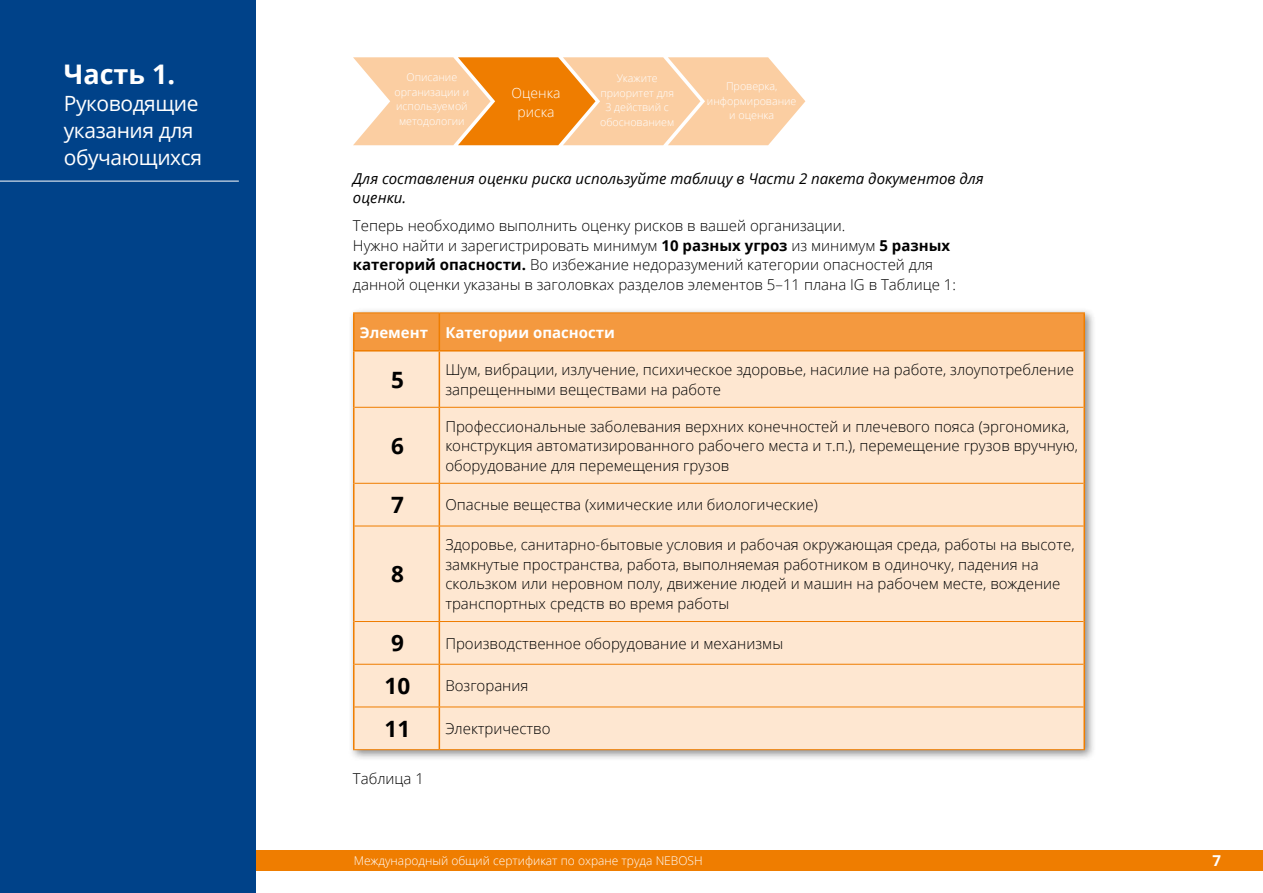
<style>
.page{position:relative;width:1263px;height:893px;background:#fff}
.page>*{position:absolute;margin:0;border:0;box-sizing:border-box;transform-origin:0 0}
.t1{font:700 27px "Open Sans";color:#fff}
.t2{font:700 22.5px "Open Sans";color:#000}
.t3{font:21px/27px "Open Sans";letter-spacing:-.02em;color:#fff}
.t4{font:300 15px/19.5px "Open Sans";color:#000}
.t5{font:italic 15px/19.5px "Open Sans";color:#000}
.t6{font:700 15px "Open Sans";color:#fff}
.t7{font:300 13.95px/18.9px "Open Sans";color:#fff;text-align:center}
.t8{font:300 12px "Open Sans";color:#fff}
.t9{font:300 10.65px/14.5px "Open Sans";color:#fff;text-align:center}
.s1{font-weight:700}
</style>
<div class="page">
<div style="left:256px;top:850px;width:1007px;height:21px;background:#ef7d00"></div>
<div style="left:0;top:0;width:256px;height:893px;background:#004289"></div>
<div style="left:348px;top:307px;width:748px;height:454px;background:#000;opacity:.45"></div>
<div style="left:354px;top:313px;width:729px;height:37px;background:#f4993f"></div>
<div style="left:354px;top:352px;width:729px;height:397px;background:#fee7d1"></div>
<hr style="left:353px;top:312px;width:86px;height:1px;background:#ef7d00">
<hr style="left:439px;top:312px;width:646px;height:1px;background:#ef7d00">
<hr style="left:354px;top:407px;width:85px;height:1px;background:#ef7d00">
<hr style="left:439px;top:407px;width:644px;height:1px;background:#ef7d00">
<hr style="left:354px;top:483px;width:85px;height:1px;background:#ef7d00">
<hr style="left:439px;top:483px;width:644px;height:1px;background:#ef7d00">
<hr style="left:354px;top:526px;width:85px;height:1px;background:#ef7d00">
<hr style="left:439px;top:526px;width:644px;height:1px;background:#ef7d00">
<hr style="left:354px;top:621px;width:85px;height:1px;background:#ef7d00">
<hr style="left:439px;top:621px;width:644px;height:1px;background:#ef7d00">
<hr style="left:354px;top:664px;width:85px;height:1px;background:#ef7d00">
<hr style="left:439px;top:664px;width:644px;height:1px;background:#ef7d00">
<hr style="left:354px;top:707px;width:85px;height:1px;background:#ef7d00">
<hr style="left:439px;top:707px;width:644px;height:1px;background:#ef7d00">
<hr style="left:353px;top:749px;width:86px;height:1px;background:#ef7d00">
<hr style="left:439px;top:749px;width:646px;height:1px;background:#ef7d00">
<hr style="left:353px;top:313px;width:1px;height:37px;background:#ef7d00">
<hr style="left:439px;top:313px;width:1px;height:37px;background:#ef7d00">
<hr style="left:1083px;top:313px;width:2px;height:37px;background:#ef7d00">
<hr style="left:353px;top:350px;width:86px;height:2px;background:#ef7d00">
<hr style="left:353px;top:352px;width:1px;height:55px;background:#ef7d00">
<hr style="left:439px;top:350px;width:646px;height:2px;background:#ef7d00">
<hr style="left:439px;top:352px;width:1px;height:55px;background:#ef7d00">
<hr style="left:1083px;top:352px;width:2px;height:55px;background:#ef7d00">
<hr style="left:353px;top:407px;width:1px;height:76px;background:#ef7d00">
<hr style="left:439px;top:408px;width:1px;height:75px;background:#ef7d00">
<hr style="left:1083px;top:407px;width:2px;height:76px;background:#ef7d00">
<hr style="left:353px;top:483px;width:1px;height:43px;background:#ef7d00">
<hr style="left:439px;top:484px;width:1px;height:42px;background:#ef7d00">
<hr style="left:1083px;top:483px;width:2px;height:43px;background:#ef7d00">
<hr style="left:353px;top:526px;width:1px;height:95px;background:#ef7d00">
<hr style="left:439px;top:526px;width:1px;height:95px;background:#ef7d00">
<hr style="left:1083px;top:526px;width:2px;height:95px;background:#ef7d00">
<hr style="left:353px;top:621px;width:1px;height:43px;background:#ef7d00">
<hr style="left:439px;top:622px;width:1px;height:42px;background:#ef7d00">
<hr style="left:1083px;top:621px;width:2px;height:43px;background:#ef7d00">
<hr style="left:353px;top:664px;width:1px;height:43px;background:#ef7d00">
<hr style="left:439px;top:665px;width:1px;height:42px;background:#ef7d00">
<hr style="left:1083px;top:664px;width:2px;height:43px;background:#ef7d00">
<hr style="left:353px;top:707px;width:1px;height:42px;background:#ef7d00">
<hr style="left:439px;top:707px;width:1px;height:42px;background:#ef7d00">
<hr style="left:1083px;top:707px;width:2px;height:42px;background:#ef7d00">
<svg style="left:353px;top:57px;width:452px;height:88px;background:#f8c188"></svg>
<hr style="left:0;top:181px;width:239px;height:1px;background:#fff">
<h1 class="t1" style="left:64px;top:55px;width:113px">Часть 1.</h1>
<h3 class="t3" style="left:64px;top:89px;width:140px">Руководящие указания для обучающихся</h3>
<p class="t9" style="left:395px;top:70px;width:76px">Описание организации и используемой методологии</p>
<p class="t9" style="left:600px;top:71px;width:76px">Укажите приоритет для<br>3 действий с обоснованием</p>
<p class="t9" style="left:707px;top:79px;width:91px">Проверка, информирование и оценка</p>
<p class="t7" style="left:512px;top:83px;width:50px">Оценка риска</p>
<p class="t5" style="left:353px;top:168px;width:632px">Для составления оценки риска используйте таблицу в Части 2 пакета документов для оценки.</p>
<p class="t4" style="left:353px;top:215px;width:604px">Теперь необходимо выполнить оценку рисков в вашей организации.<br>Нужно найти и зарегистрировать минимум <span class="s1">10 разных угроз</span> из минимум <span class="s1">5 разных категорий опасности.</span> Во избежание недоразумений категории опасностей для данной оценки указаны в заголовках разделов элементов 5–11 плана IG в Таблице 1:</p>
<p class="t6" style="left:360px;top:322px;width:257px">Элемент Категории опасности</p>
<h2 class="t2" style="left:391px;top:364px;width:14px">5</h2>
<p class="t4" style="left:445px;top:359px;width:630px">Шум, вибрации, излучение, психическое здоровье, насилие на работе, злоупотребление запрещенными веществами на работе</p>
<h2 class="t2" style="left:391px;top:430px;width:14px">6</h2>
<p class="t4" style="left:445px;top:416px;width:634px">Профессиональные заболевания верхних конечностей и плечевого пояса (эргономика, конструкция автоматизированного рабочего места и т.п.), перемещение грузов вручную, оборудование для перемещения грузов</p>
<h2 class="t2" style="left:391px;top:489px;width:14px">7</h2>
<p class="t4" style="left:445px;top:495px;width:374px">Опасные вещества (химические или биологические)</p>
<h2 class="t2" style="left:391px;top:558px;width:14px">8</h2>
<p class="t4" style="left:445px;top:535px;width:631px">Здоровье, санитарно-бытовые условия и рабочая окружающая среда, работы на высоте, замкнутые пространства, работа, выполняемая работником в одиночку, падения на скользком или неровном полу, движение людей и машин на рабочем месте, вождение транспортных средств во время работы</p>
<h2 class="t2" style="left:391px;top:627px;width:14px">9</h2>
<p class="t4" style="left:445px;top:633px;width:339px">Производственное оборудование и механизмы</p>
<h2 class="t2" style="left:385px;top:670px;width:27px">10</h2>
<p class="t4" style="left:445px;top:676px;width:85px">Возгорания</p>
<h2 class="t2" style="left:385px;top:713px;width:27px">11</h2>
<p class="t4" style="left:445px;top:718px;width:107px">Электричество</p>
<p class="t4" style="left:353px;top:769px;width:72px">Таблица 1</p>
<p class="t8" style="left:354px;top:853px;width:351px">Международный общий сертификат по охране труда NEBOSH</p>
<p class="t6" style="left:1212px;top:850px;width:10px">7</p>
</div>
